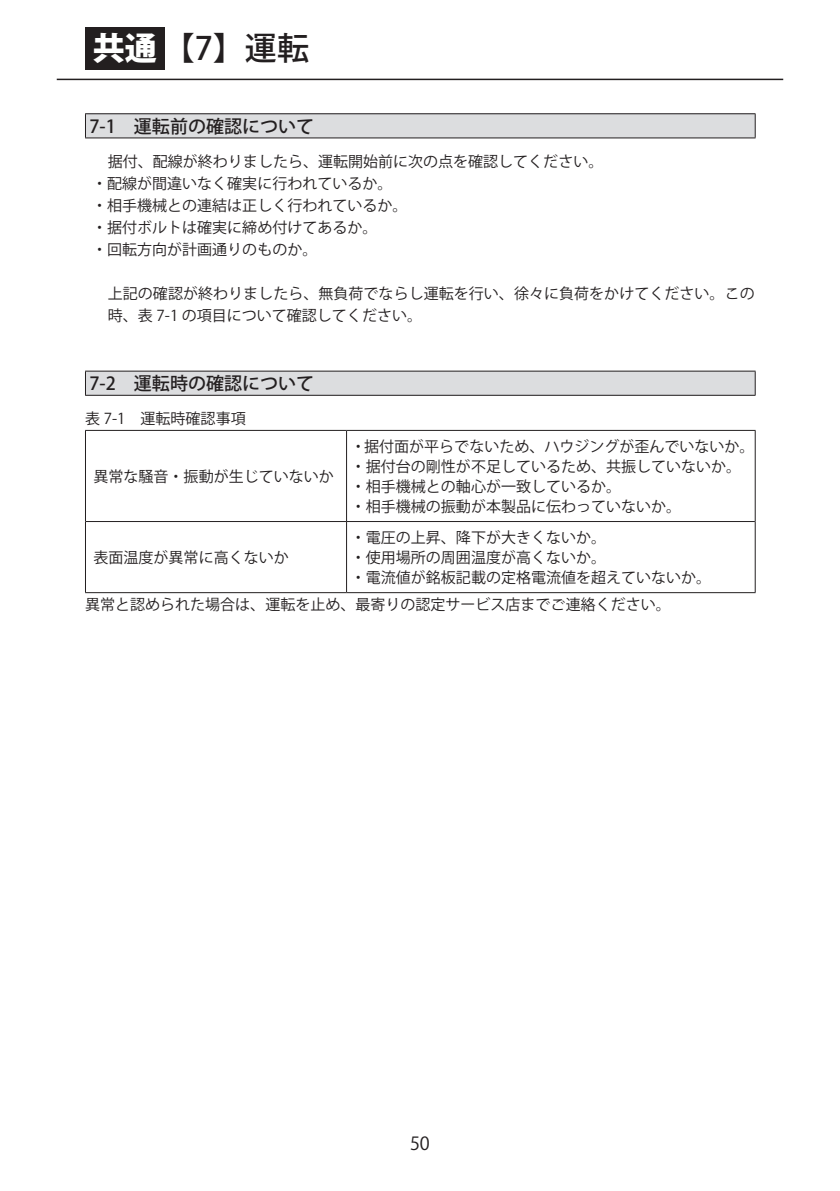
<style>
.page{position:relative;width:840px;height:1191px;background:#fff}
.page>*{position:absolute;margin:0;border:0;box-sizing:border-box;transform-origin:0 0}
.t1{font:500 32px "Koz Go Pro";color:#231f20}
.t2{font:500 18px "Koz Go Pro";color:#231f20}
.t3{font:18px "Koz Go Pro";color:#231f20}
.t4{font:15px/22px "Koz Go Pro";color:#231f20}
.s1{font-weight:800;color:#fff}
</style>
<div class="page">
<hr style="left:57px;top:79px;width:725px;height:1px;background:#231f20">
<div style="left:85px;top:27px;width:79px;height:42px;background:#231f20"></div>
<div style="left:85px;top:114px;width:669px;height:24px;background:#dcdddf"></div>
<hr style="left:85px;top:113px;width:670px;height:1px;background:#231f20">
<svg style="left:85px;top:114px;width:1px;height:24px"></svg>
<svg style="left:754px;top:114px;width:1px;height:24px"></svg>
<hr style="left:85px;top:138px;width:670px;height:1px;background:#231f20">
<div style="left:85px;top:371px;width:669px;height:24px;background:#dcdddf"></div>
<hr style="left:85px;top:371px;width:670px;height:1px;background:#231f20">
<svg style="left:85px;top:371px;width:1px;height:24px"></svg>
<svg style="left:754px;top:371px;width:1px;height:24px"></svg>
<hr style="left:85px;top:395px;width:670px;height:1px;background:#231f20">
<hr style="left:346px;top:431px;width:1px;height:90px;background:#231f20">
<hr style="left:86px;top:521px;width:260px;height:1px;background:#231f20">
<hr style="left:346px;top:521px;width:408px;height:1px;background:#231f20">
<hr style="left:346px;top:522px;width:1px;height:70px;background:#231f20">
<hr style="left:85px;top:430px;width:261px;height:1px;background:#231f20">
<hr style="left:85px;top:431px;width:1px;height:90px;background:#231f20">
<hr style="left:346px;top:430px;width:409px;height:1px;background:#231f20">
<hr style="left:754px;top:431px;width:1px;height:90px;background:#231f20">
<hr style="left:85px;top:521px;width:1px;height:71px;background:#231f20">
<hr style="left:754px;top:521px;width:1px;height:71px;background:#231f20">
<hr style="left:85px;top:592px;width:261px;height:1px;background:#231f20">
<hr style="left:346px;top:592px;width:409px;height:1px;background:#231f20">
<h1 class="t1" style="left:93px;top:28px;width:217px"><span class="s1">共通</span> 【7】運転</h1>
<p class="t2" style="left:89px;top:115px;width:226px">7-1　運転前の確認について</p>
<p class="t4" style="left:92px;top:151px;width:512px;text-indent:16px">据付、配線が終わりましたら、運転開始前に次の点を確認してください。・配線が間違いなく確実に行われているか。<br>・相手機械との連結は正しく行われているか。<br>・据付ボルトは確実に締め付けてあるか。<br>・回転方向が計画通りのものか。</p>
<p class="t4" style="left:108px;top:283px;width:648px">上記の確認が終わりましたら、無負荷でならし運転を行い、徐々に負荷をかけてください。この時、表 7-1 の項目について確認してください。</p>
<p class="t2" style="left:89px;top:372px;width:226px">7-2　運転時の確認について</p>
<p class="t4" style="left:85px;top:408px;width:162px">表 7-1　運転時確認事項</p>
<p class="t4" style="left:93px;top:465px;width:241px">異常な騒音・振動が生じていないか</p>
<p class="t4" style="left:350px;top:436px;width:405px;line-height:20px">・据付面が平らでないため、ハウジングが歪んでいないか。・据付台の剛性が不足しているため、共振していないか。・相手機械との軸心が一致しているか。<br>・相手機械の振動が本製品に伝わっていないか。</p>
<p class="t4" style="left:350px;top:527px;width:361px;line-height:20px">・電圧の上昇、降下が大きくないか。<br>・使用場所の周囲温度が高くないか。<br>・電流値が銘板記載の定格電流値を超えていないか。</p>
<p class="t4" style="left:85px;top:594px;width:586px">異常と認められた場合は、運転を止め、最寄りの認定サービス店までご連絡ください。</p>
<p class="t4" style="left:93px;top:546px;width:196px">表面温度が異常に高くないか</p>
<p class="t3" style="left:410px;top:1131px;width:21px">50</p>
</div>
